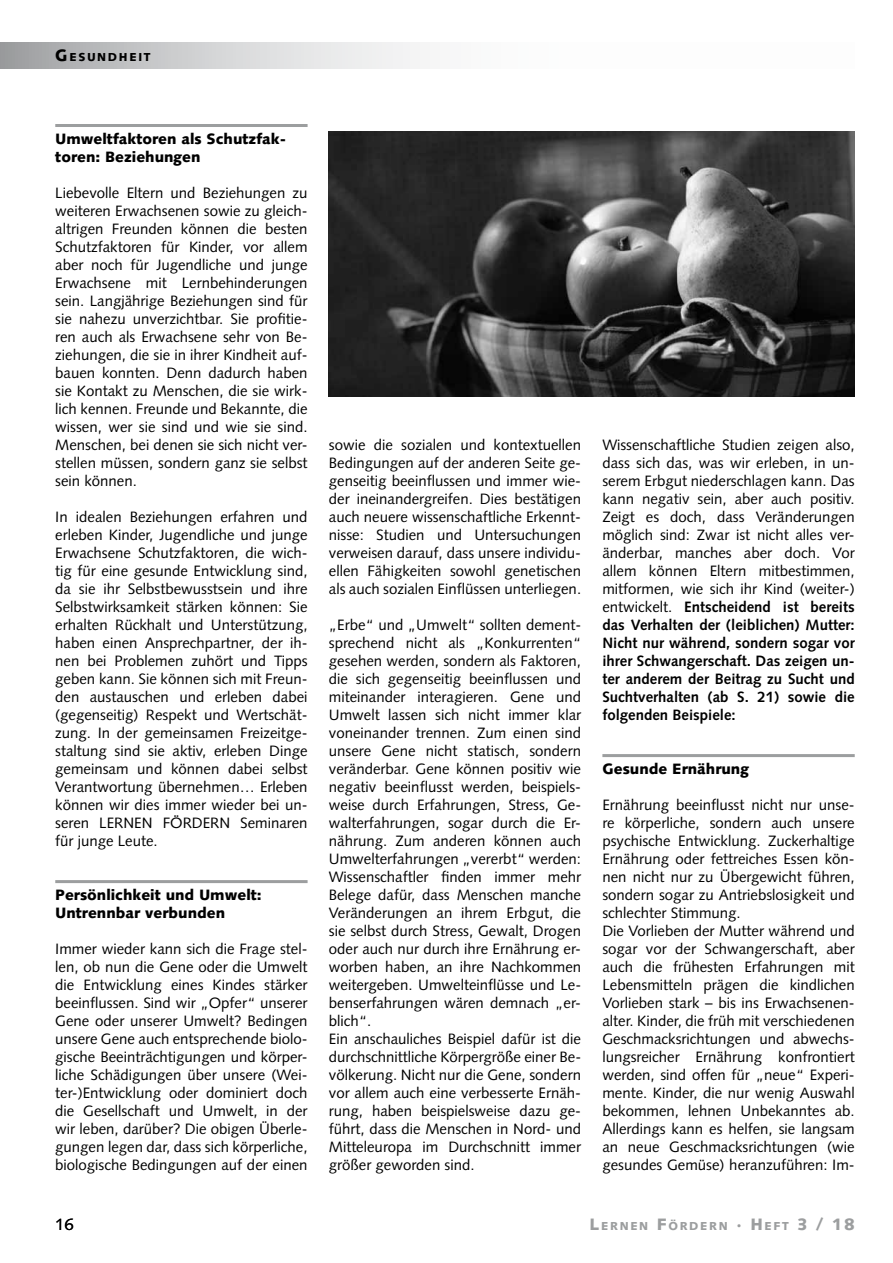
<style>
.page{position:relative;width:893px;height:1263px;background:#fff}
.page>*{position:absolute;margin:0;border:0;box-sizing:border-box;transform-origin:0 0}
.t1{font:16.5px "Syntax LT";color:#000}
.t2{font:15px/18px "Syntax LT";color:#000;text-align:justify}
.t3{font:900 15px/18px "Syntax LT";color:#000}
.t4{font:900 11.55px "Syntax LT";letter-spacing:.145em;color:#9c9e9f}
.t5{font:900 11.55px "Syntax LT";letter-spacing:.145em;color:#000}
.s1{font-size:16.5px}
.s2{font-weight:700}
</style>
<div class="page">
<svg style="left:0;top:43px;width:420px;height:25px;background:#cfd0d1"></svg>
<img style="left:329px;top:132px;width:526px;height:264px">
<hr style="left:602px;top:754px;width:253px;height:3px;background:#9c9e9f">
<hr style="left:55px;top:124px;width:253px;height:3px;background:#9c9e9f">
<hr style="left:55px;top:880px;width:253px;height:3px;background:#9c9e9f">
<p class="t5" style="left:55px;top:50px;width:97px"><span class="s1">G</span> ESUNDHEIT</p>
<p class="t3" style="left:55px;top:130px;width:232px">Umweltfaktoren als Schutzfak&shy;toren: Beziehungen</p>
<p class="t2" style="left:55px;top:184px;width:254px">Liebevolle Eltern und Beziehungen zu weiteren Erwachsenen sowie zu gleich&shy;altrigen Freunden können die besten Schutzfaktoren für Kinder, vor allem aber noch für Jugendliche und junge Erwachsene mit Lernbehinderungen sein. Langjährige Beziehungen sind für sie nahezu unverzichtbar. Sie profitie&shy;ren auch als Erwachsene sehr von Be&shy;ziehungen, die sie in ihrer Kindheit auf&shy;bauen konnten. Denn dadurch haben sie Kontakt zu Menschen, die sie wirk&shy;lich kennen. Freunde und Bekannte, die wissen, wer sie sind und wie sie sind.<br>Menschen, bei denen sie sich nicht ver&shy;stellen müssen, sondern ganz sie selbst sein können.</p>
<p class="t2" style="left:55px;top:508px;width:254px">In idealen Beziehungen erfahren und erleben Kinder, Jugendliche und junge Erwachsene Schutzfaktoren, die wich&shy;tig für eine gesunde Entwicklung sind, da sie ihr Selbstbewusstsein und ihre Selbstwirksamkeit stärken können: Sie erhalten Rückhalt und Unterstützung, haben einen Ansprechpartner, der ih&shy;nen bei Problemen zuhört und Tipps geben kann. Sie können sich mit Freun&shy;den austauschen und erleben dabei (gegenseitig) Respekt und Wertschät&shy;zung. In der gemeinsamen Freizeitge&shy;staltung sind sie aktiv, erleben Dinge gemeinsam und können dabei selbst Verantwortung übernehmen… Erleben können wir dies immer wieder bei un&shy;seren LERNEN FÖRDERN Seminaren für junge Leute.</p>
<p class="t3" style="left:55px;top:886px;width:208px">Persönlichkeit und Umwelt:<br>Untrennbar verbunden</p>
<p class="t2" style="left:55px;top:940px;width:254px">Immer wieder kann sich die Frage stel&shy;len, ob nun die Gene oder die Umwelt die Entwicklung eines Kindes stärker beeinflussen. Sind wir „Opfer“ unserer Gene oder unserer Umwelt? Bedingen unsere Gene auch entsprechende biolo&shy;gische Beeinträchtigungen und körper&shy;liche Schädigungen über unsere (Wei&shy;ter-)Entwicklung oder dominiert doch die Gesellschaft und Umwelt, in der wir leben, darüber? Die obigen Überle&shy;gungen legen dar, dass sich körperliche, biologische Bedingungen auf der einen</p>
<p class="t2" style="left:329px;top:436px;width:254px">sowie die sozialen und kontextuellen Bedingungen auf der anderen Seite ge&shy;genseitig beeinflussen und immer wie&shy;der ineinandergreifen. Dies bestätigen auch neuere wissenschaftliche Erkennt&shy;nisse: Studien und Untersuchungen verweisen darauf, dass unsere individu&shy;ellen Fähigkeiten sowohl genetischen als auch sozialen Einflüssen unterliegen.</p>
<p class="t2" style="left:329px;top:616px;width:254px;text-align:left">„Erbe“ und „Umwelt“ sollten dement&shy;sprechend nicht als „Konkurrenten“ gesehen werden, sondern als Faktoren, die sich gegenseitig beeinflussen und miteinander interagieren. Gene und Umwelt lassen sich nicht immer klar voneinander trennen. Zum einen sind unsere Gene nicht statisch, sondern veränderbar. Gene können positiv wie negativ beeinflusst werden, beispiels&shy;weise durch Erfahrungen, Stress, Ge&shy;walterfahrungen, sogar durch die Er&shy;nährung. Zum anderen können auch Umwelterfahrungen „vererbt“ werden:<br>Wissenschaftler finden immer mehr Belege dafür, dass Menschen manche Veränderungen an ihrem Erbgut, die sie selbst durch Stress, Gewalt, Drogen oder auch nur durch ihre Ernährung er&shy;worben haben, an ihre Nachkommen weitergeben. Umwelteinflüsse und Le&shy;benserfahrungen wären demnach „er&shy;blich“.<br>Ein anschauliches Beispiel dafür ist die durchschnittliche Körpergröße einer Be&shy;völkerung. Nicht nur die Gene, sondern vor allem auch eine verbesserte Ernäh&shy;rung, haben beispielsweise dazu ge&shy;führt, dass die Menschen in Nord- und Mitteleuropa im Durchschnitt immer größer geworden sind.</p>
<p class="t2" style="left:602px;top:436px;width:254px">Wissenschaftliche Studien zeigen also, dass sich das, was wir erleben, in un&shy;serem Erbgut niederschlagen kann. Das kann negativ sein, aber auch positiv.<br>Zeigt es doch, dass Veränderungen möglich sind: Zwar ist nicht alles ver&shy;änderbar, manches aber doch. Vor allem können Eltern mitbestimmen, mitformen, wie sich ihr Kind (weiter-) entwickelt. <span class="s2">Entscheidend ist bereits das Verhalten der (leiblichen) Mutter:<br>Nicht nur während, sondern sogar vor ihrer Schwangerschaft. Das zeigen un&shy;ter anderem der Beitrag zu Sucht und Suchtverhalten (ab S. 21) sowie die folgenden Beispiele:</span></p>
<p class="t3" style="left:602px;top:760px;width:148px">Gesunde Ernährung</p>
<p class="t2" style="left:602px;top:796px;width:254px;text-align:left">Ernährung beeinflusst nicht nur unse&shy;re körperliche, sondern auch unsere psychische Entwicklung. Zuckerhaltige Ernährung oder fettreiches Essen kön&shy;nen nicht nur zu Übergewicht führen, sondern sogar zu Antriebslosigkeit und schlechter Stimmung.<br>Die Vorlieben der Mutter während und sogar vor der Schwangerschaft, aber auch die frühesten Erfahrungen mit Lebensmitteln prägen die kindlichen Vorlieben stark – bis ins Erwachsenen&shy;alter. Kinder, die früh mit verschiedenen Geschmacksrichtungen und abwechs&shy;lungsreicher Ernährung konfrontiert werden, sind offen für „neue“ Experi&shy;mente. Kinder, die nur wenig Auswahl bekommen, lehnen Unbekanntes ab.<br>Allerdings kann es helfen, sie langsam an neue Geschmacksrichtungen (wie gesundes Gemüse) heranzuführen: Im-</p>
<p class="t1" style="left:55px;top:1214px;width:20px">16</p>
<p class="t4" style="left:589px;top:1219px;width:267px"><span class="s1">L</span>ERNEN <span class="s1">F</span>ÖRDERN <span class="s1">· H</span>EFT <span class="s1">3 / 18</span></p>
</div>
